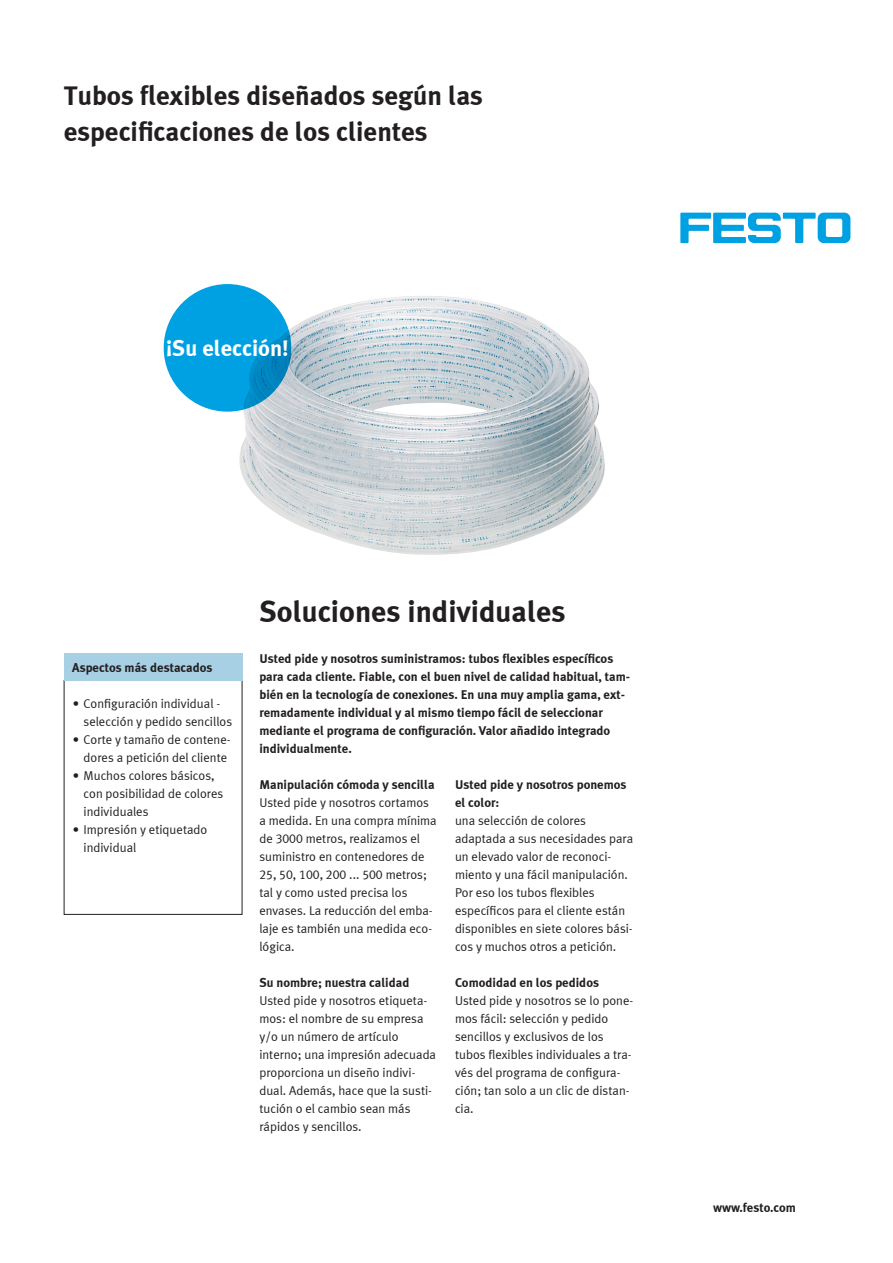
<style>
.page{position:relative;width:893px;height:1263px;background:#fff}
.page>*{position:absolute;margin:0;border:0;box-sizing:border-box;transform-origin:0 0}
.Meta_20pt_bo{font:700 30px "Meta Plus LF";color:#231f20}
.Meta_18pt_bo{font:700 27px/36px "Meta Plus LF";color:#231f20}
.Meta_15pt_bo_white_c{font:700 22.5px "Meta Plus LF";color:#fff}
.Meta_8_5pt_re{font:12.75px/18px "Meta Plus LF";color:#231f20}
.Meta_8_5pt_bo{font:700 12.75px/18px "Meta Plus LF";color:#231f20}
.Meta_8_5pt_bo-2{font:12.75px/18px "Meta Plus LF";color:#231f20}
.Meta_8_5pt_bo_free{font:700 12.75px "Meta Plus LF";color:#231f20}
</style>
<div class="page">
<svg style="left:680px;top:213px;width:170px;height:30px"></svg>
<img style="left:235px;top:296px;width:370px;height:259px">
<div style="left:64px;top:654px;width:178px;height:27px;background:#a7d0e4"></div>
<svg style="left:164px;top:284px;width:127px;height:128px;background:#019ddd"></svg>
<p class="Meta_18pt_bo" style="left:64px;top:77px;width:421px">Tubos flexibles diseñados según las especificaciones de los clientes</p>
<p class="Meta_15pt_bo_white_c" style="left:166px;top:334px;width:124px">¡Su elección!</p>
<p class="Meta_8_5pt_bo" style="left:72px;top:658px;width:142px">Aspectos más destacados</p>
<p class="Meta_8_5pt_re" style="left:84px;top:694px;width:150px;text-indent:-11px">• Configuración individual - selección y pedido sencillos</p>
<p class="Meta_8_5pt_re" style="left:73px;top:730px;width:159px;text-align:center">• Corte y tamaño de contene&shy;dores a petición del cliente</p>
<p class="Meta_8_5pt_re" style="left:84px;top:766px;width:141px;text-indent:-11px">• Muchos colores básicos, con posibilidad de colores individuales</p>
<p class="Meta_8_5pt_re" style="left:84px;top:820px;width:125px;text-indent:-11px">• Impresión y etiquetado individual</p>
<p class="Meta_20pt_bo" style="left:259px;top:592px;width:308px">Soluciones individuales</p>
<p class="Meta_8_5pt_bo" style="left:259px;top:649px;width:372px">Usted pide y nosotros suministramos: tubos flexibles específicos para cada cliente. Fiable, con el buen nivel de calidad habitual, tam&shy;bién en la tecnología de conexiones. En una muy amplia gama, ext&shy;remadamente individual y al mismo tiempo fácil de seleccionar mediante el programa de configuración. Valor añadido integrado individualmente.</p>
<p class="Meta_8_5pt_bo" style="left:259px;top:775px;width:177px">Manipulación cómoda y sencilla</p>
<p class="Meta_8_5pt_re" style="left:259px;top:793px;width:179px">Usted pide y nosotros cortamos a medida. En una compra mínima de 3000 metros, realizamos el suministro en contenedores de<br>25, 50, 100, 200 ... 500 metros; tal y como usted precisa los envases. La reducción del emba&shy;laje es también una medida eco&shy;lógica.</p>
<p class="Meta_8_5pt_bo" style="left:259px;top:973px;width:151px">Su nombre; nuestra calidad</p>
<p class="Meta_8_5pt_bo-2" style="left:259px;top:991px;width:178px">Usted pide y nosotros etiqueta&shy;mos: el nombre de su empresa y/o un número de artículo interno; una impresión adecuada proporciona un diseño indivi&shy;dual. Además, hace que la susti&shy;tución o el cambio sean más rápidos y sencillos.</p>
<p class="Meta_8_5pt_bo" style="left:455px;top:775px;width:173px">Usted pide y nosotros ponemos el color:</p>
<p class="Meta_8_5pt_re" style="left:455px;top:811px;width:180px">una selección de colores adaptada a sus necesidades para un elevado valor de reconoci&shy;miento y una fácil manipulación.<br>Por eso los tubos flexibles específicos para el cliente están disponibles en siete colores bási&shy;cos y muchos otros a petición.</p>
<p class="Meta_8_5pt_bo" style="left:455px;top:973px;width:146px">Comodidad en los pedidos</p>
<p class="Meta_8_5pt_re" style="left:455px;top:991px;width:180px">Usted pide y nosotros se lo pone&shy;mos fácil: selección y pedido sencillos y exclusivos de los tubos flexibles individuales a tra&shy;vés del programa de configura&shy;ción; tan solo a un clic de distan&shy;cia.</p>
<p class="Meta_8_5pt_bo_free" style="left:713px;top:1200px;width:84px">www.festo.com</p>
</div>
